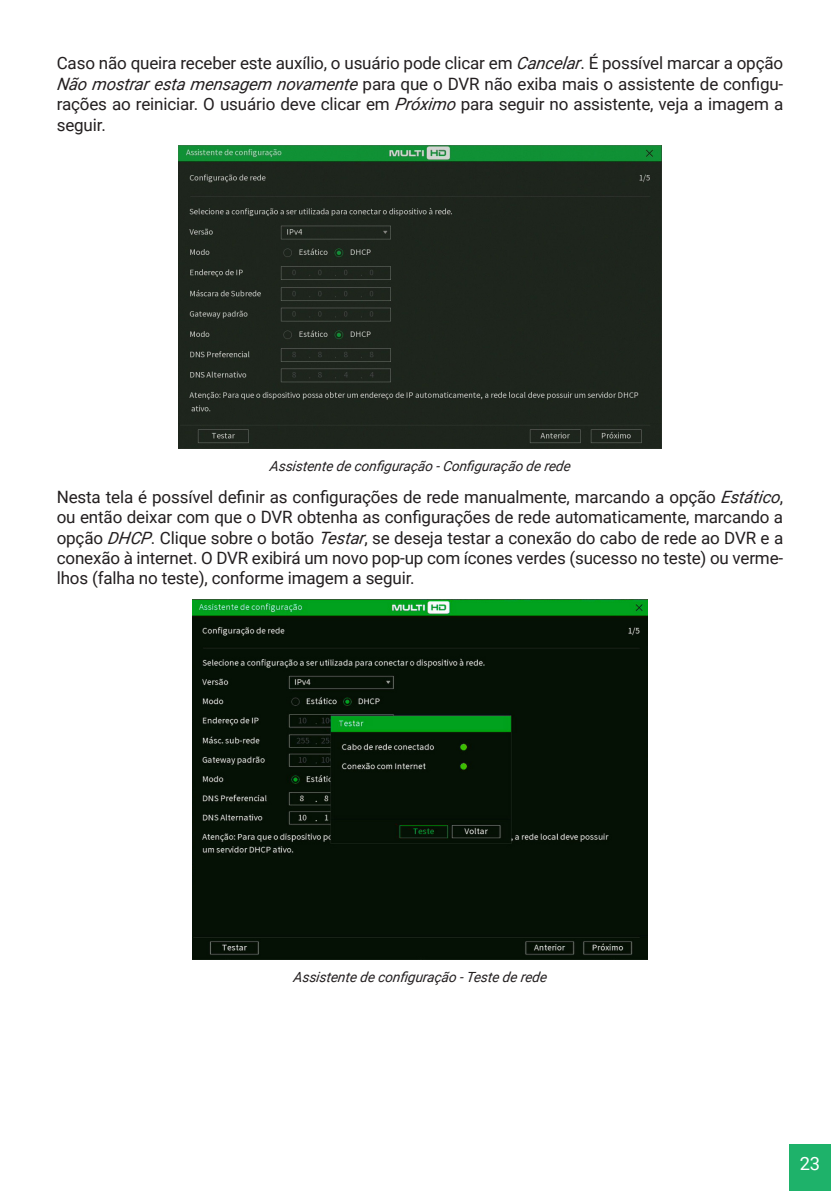
<style>
.page{position:relative;width:840px;height:1191px;background:#fff}
.page>*{position:absolute;margin:0;border:0;box-sizing:border-box;transform-origin:0 0}
.t1{font:18.2px "Roboto";color:#fff}
._0__Corpo_de_texto{font:17px/20.4px "Roboto";letter-spacing:-.01em;color:#231f20;text-align:justify}
._7__Legenda{font:italic 14px "Roboto";color:#231f20}
.s1{font-style:italic}
</style>
<div class="page">
<div style="left:788px;top:1144px;width:42px;height:47px;background:#1eb26a"></div>
<img style="left:179px;top:145px;width:481px;height:303px">
<img style="left:193px;top:599px;width:453px;height:360px">
<p class="_0__Corpo_de_texto" style="left:57px;top:53px;width:727px">Caso não queira receber este auxílio, o usuário pode clicar em <span class="s1">Cancelar</span>. É possível marcar a opção <span class="s1">Não mostrar esta mensagem novamente</span> para que o DVR não exiba mais o assistente de configu&shy;rações ao reiniciar. O usuário deve clicar em <span class="s1">Próximo</span> para seguir no assistente, veja a imagem a seguir.</p>
<p class="_7__Legenda" style="left:269px;top:456px;width:305px">Assistente de configuração -Configuração de rede</p>
<p class="_0__Corpo_de_texto" style="left:57px;top:486px;width:728px">Nesta tela é possível definir as configurações de rede manualmente, marcando a opção <span class="s1">Estático</span>, ou então deixar com que o DVR obtenha as configurações de rede automaticamente, marcando a opção <span class="s1">DHCP</span>. Clique sobre o botão <span class="s1">Testar</span>, se deseja testar a conexão do cabo de rede ao DVR e a conexão à internet. O DVR exibirá um novo pop-up com ícones verdes (sucesso no teste) ou verme&shy;lhos (falha no teste), conforme imagem a seguir.</p>
<p class="_7__Legenda" style="left:293px;top:967px;width:257px">Assistente de configuração -Teste de rede</p>
<p class="t1" style="left:799px;top:1151px;width:22px">23</p>
</div>
